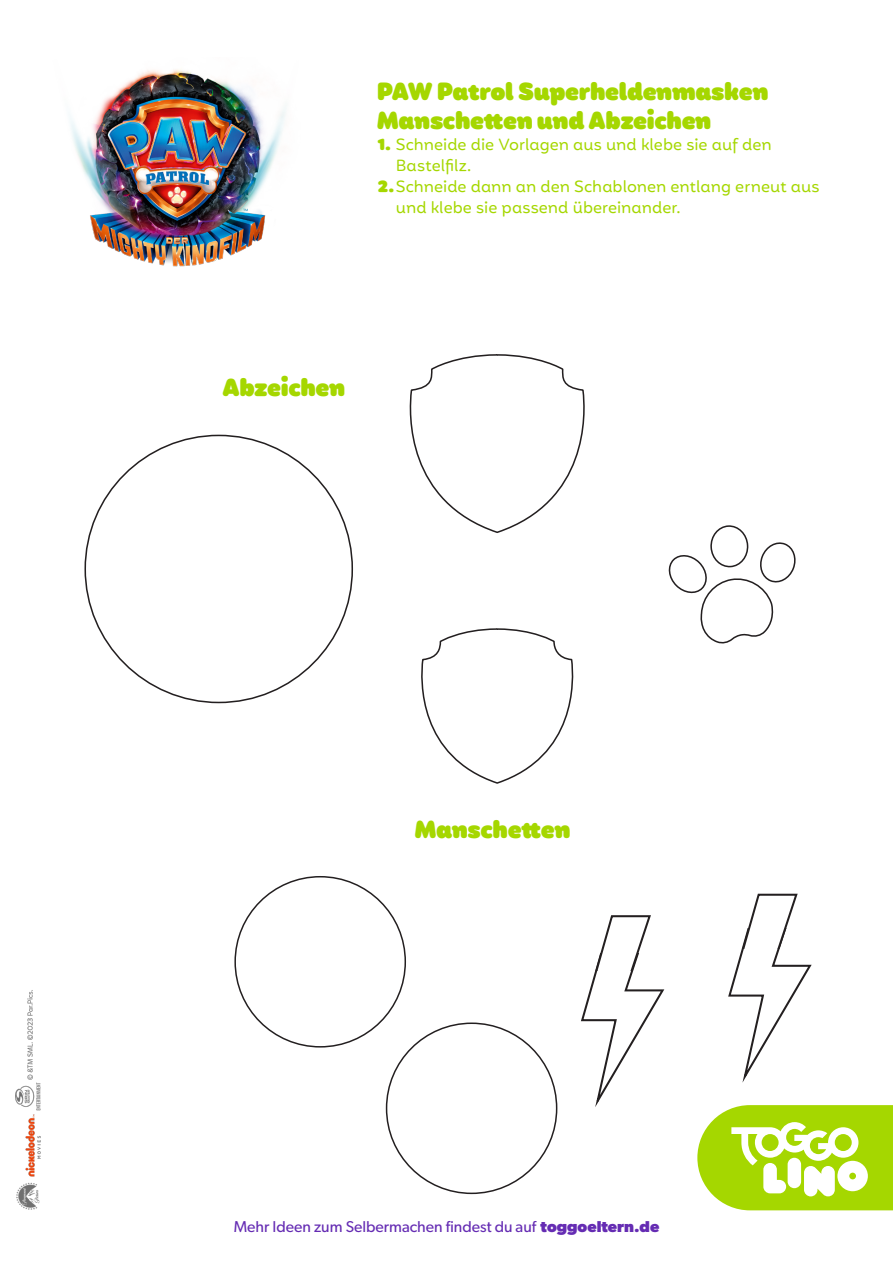
<style>
.page{position:relative;width:893px;height:1263px;background:#fff}
.page>*{position:absolute;margin:0;border:0;box-sizing:border-box;transform-origin:0 0}
.beschreibung_02{font:800 24px "Mohr Rounded Alt";letter-spacing:-.015em;color:#a5d700}
.beschreibung_02-2{font:15.75px/21px "Mohr Rounded Alt";color:#a5d700}
.t1{font:15.75px "Gibson";color:#652cb3}
.s1{font-weight:800}
.s2{font-weight:700}
</style>
<div class="page">
<svg style="left:421px;top:628px;width:153px;height:156px"></svg>
<svg style="left:409px;top:354px;width:176px;height:179px"></svg>
<svg style="left:668px;top:525px;width:128px;height:119px"></svg>
<svg style="left:581px;top:915px;width:84px;height:192px"></svg>
<svg style="left:728px;top:893px;width:84px;height:190px"></svg>
<img style="left:16px;top:990px;width:25px;height:220px">
<img style="left:70px;top:69px;width:216px;height:198px">
<svg style="left:697px;top:1105px;width:196px;height:105px"></svg>
<p class="beschreibung_02" style="left:377px;top:77px;width:393px">PAW Patrol Superheldenmasken</p>
<p class="beschreibung_02" style="left:377px;top:106px;width:336px">Manschetten und Abzeichen</p>
<p class="beschreibung_02-2" style="left:378px;top:134px;width:395px"><span class="s1">1.</span> Schneide die Vorlagen aus und klebe sie auf den</p>
<p class="beschreibung_02-2" style="left:396px;top:155px;width:77px">Bastelfilz.</p>
<p class="beschreibung_02-2" style="left:396px;top:176px;width:425px;text-indent:-18px"><span class="s1">2.</span>Schneide dann an den Schablonen entlang erneut aus und klebe sie passend übereinander.</p>
<p class="beschreibung_02" style="left:223px;top:373px;width:124px">Abzeichen</p>
<p class="beschreibung_02" style="left:414px;top:816px;width:158px">Manschetten</p>
<p class="t1" style="left:234px;top:1217px;width:427px">Mehr Ideen zum Selbermachen findest du auf <span class="s2">toggoeltern.de</span></p>
</div>
